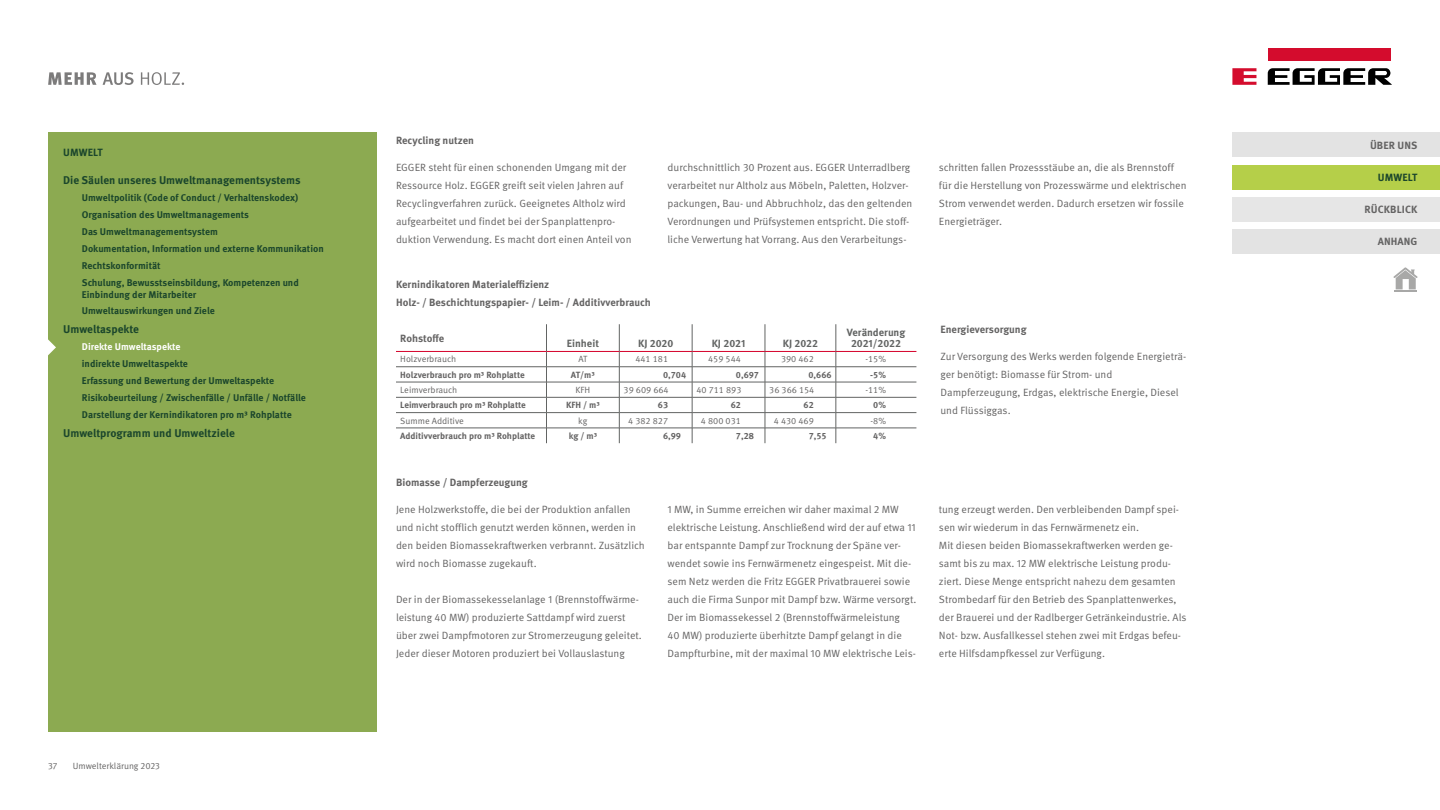
<style>
.page{position:relative;width:1440px;height:810px;background:#fff}
.page>*{position:absolute;margin:0;border:0;box-sizing:border-box;transform-origin:0 0}
.t1{font:700 11.25px "Meta Pro";color:#1b462c}
.t2{font:10.5px/18px "Meta Pro";color:#646363}
.t3{font:700 10.5px/18px "Meta Pro";color:#646363}
.t4{font:700 10.5px/10.8px "Meta Pro";color:#626463;text-align:center}
.t5{font:700 10.5px "Meta Pro";letter-spacing:.01em;color:#1b462c}
.t6{font:700 9.75px/17px "Meta Pro";color:#1b462c}
.t7{font:700 9.75px "Meta Pro";color:#fff}
.t8{font:9px "Meta Pro";color:#646363}
.t9{font:700 9px "Meta Pro";color:#646363}
</style>
<div class="page">
<svg style="left:48px;top:72px;width:49px;height:13px"></svg>
<svg style="left:103px;top:72px;width:31px;height:13px"></svg>
<svg style="left:141px;top:72px;width:43px;height:13px"></svg>
<div style="left:1268px;top:48px;width:122px;height:13px;background:#d40c2d"></div>
<svg style="left:1232px;top:68px;width:24px;height:17px"></svg>
<svg style="left:1268px;top:68px;width:124px;height:17px"></svg>
<div style="left:1232px;top:133px;width:208px;height:24px;background:#e3e3e3"></div>
<div style="left:1232px;top:165px;width:208px;height:24px;background:#b5cf49"></div>
<div style="left:1232px;top:197px;width:208px;height:24px;background:#e6e6e6"></div>
<div style="left:1232px;top:229px;width:208px;height:25px;background:#e3e3e3"></div>
<svg style="left:1393px;top:267px;width:25px;height:24px"></svg>
<div style="left:48px;top:133px;width:328px;height:599px;background:#8caa51"></div>
<svg style="left:48px;top:339px;width:8px;height:17px"></svg>
<hr style="left:396px;top:351px;width:151px;height:1px;background:#d5022a">
<hr style="left:547px;top:351px;width:72px;height:1px;background:#d5022a">
<hr style="left:619px;top:351px;width:73px;height:1px;background:#d5022a">
<hr style="left:692px;top:351px;width:73px;height:1px;background:#d5022a">
<hr style="left:765px;top:351px;width:71px;height:1px;background:#d5022a">
<hr style="left:836px;top:351px;width:80px;height:1px;background:#d5022a">
<hr style="left:396px;top:382px;width:151px;height:1px;background:#626463">
<hr style="left:547px;top:382px;width:72px;height:1px;background:#626463">
<hr style="left:619px;top:382px;width:73px;height:1px;background:#626463">
<hr style="left:692px;top:382px;width:73px;height:1px;background:#626463">
<hr style="left:765px;top:382px;width:71px;height:1px;background:#626463">
<hr style="left:836px;top:382px;width:80px;height:1px;background:#626463">
<hr style="left:396px;top:397px;width:151px;height:1px;background:#626463">
<hr style="left:547px;top:397px;width:72px;height:1px;background:#626463">
<hr style="left:619px;top:397px;width:73px;height:1px;background:#626463">
<hr style="left:692px;top:397px;width:73px;height:1px;background:#626463">
<hr style="left:765px;top:397px;width:71px;height:1px;background:#626463">
<hr style="left:836px;top:397px;width:80px;height:1px;background:#626463">
<hr style="left:396px;top:412px;width:151px;height:1px;background:#626463">
<hr style="left:547px;top:412px;width:72px;height:1px;background:#626463">
<hr style="left:619px;top:412px;width:73px;height:1px;background:#626463">
<hr style="left:692px;top:412px;width:73px;height:1px;background:#626463">
<hr style="left:765px;top:412px;width:71px;height:1px;background:#626463">
<hr style="left:836px;top:412px;width:80px;height:1px;background:#626463">
<hr style="left:396px;top:428px;width:151px;height:1px;background:#626463">
<hr style="left:547px;top:428px;width:72px;height:1px;background:#626463">
<hr style="left:619px;top:428px;width:73px;height:1px;background:#626463">
<hr style="left:692px;top:428px;width:73px;height:1px;background:#626463">
<hr style="left:765px;top:428px;width:71px;height:1px;background:#626463">
<hr style="left:836px;top:428px;width:80px;height:1px;background:#626463">
<hr style="left:396px;top:367px;width:151px;height:1px;background:#626463">
<hr style="left:547px;top:367px;width:72px;height:1px;background:#626463">
<svg style="left:546px;top:324px;width:1px;height:119px"></svg>
<hr style="left:619px;top:367px;width:73px;height:1px;background:#626463">
<svg style="left:619px;top:324px;width:1px;height:119px"></svg>
<hr style="left:692px;top:367px;width:73px;height:1px;background:#626463">
<svg style="left:692px;top:324px;width:1px;height:119px"></svg>
<hr style="left:765px;top:367px;width:71px;height:1px;background:#626463">
<svg style="left:765px;top:324px;width:1px;height:119px"></svg>
<hr style="left:836px;top:367px;width:80px;height:1px;background:#626463">
<svg style="left:836px;top:324px;width:1px;height:119px"></svg>
<p class="t5" style="left:63px;top:145px;width:41px">UMWELT</p>
<p class="t1" style="left:63px;top:173px;width:239px">Die Säulen unseres Umweltmanagementsystems</p>
<p class="t6" style="left:82px;top:190px;width:243px">Umweltpolitik (Code of Conduct / Verhaltenskodex)<br>Organisation des Umweltmanagements<br>Das Umweltmanagementsystem<br>Dokumentation, Information und externe Kommunikation Rechtskonformität<br>Schulung, Bewusstseinsbildung, Kompetenzen und</p>
<p class="t6" style="left:82px;top:286px;width:134px">Einbindung der Mitarbeiter<br>Umweltauswirkungen und Ziele</p>
<p class="t1" style="left:63px;top:322px;width:77px">Umweltaspekte</p>
<p class="t7" style="left:82px;top:341px;width:100px">Direkte Umweltaspekte</p>
<p class="t6" style="left:82px;top:356px;width:226px">indirekte Umweltaspekte<br>Erfassung und Bewertung der Umweltaspekte Risikobeurteilung / Zwischenfälle / Unfälle / Notfälle Darstellung der Kernindikatoren pro m³ Rohplatte</p>
<p class="t1" style="left:63px;top:426px;width:173px">Umweltprogramm und Umweltziele</p>
<p class="t8" style="left:48px;top:760px;width:11px">37</p>
<p class="t8" style="left:73px;top:760px;width:89px">Umwelterklärung 2023</p>
<p class="t3" style="left:396px;top:132px;width:79px">Recycling nutzen</p>
<p class="t2" style="left:396px;top:158px;width:237px">EGGER steht für einen schonenden Umgang mit der Ressource Holz. EGGER greift seit vielen Jahren auf Recyclingverfahren zurück. Geeignetes Altholz wird aufgearbeitet und findet bei der Spanplattenpro&shy;duktion Verwendung. Es macht dort einen Anteil von</p>
<p class="t2" style="left:667px;top:158px;width:246px">durchschnittlich 30 Prozent aus. EGGER Unterradlberg verarbeitet nur Altholz aus Möbeln, Paletten, Holzver&shy;packungen, Bau- und Abbruchholz, das den geltenden Verordnungen und Prüfsystemen entspricht. Die stoff&shy;liche Verwertung hat Vorrang. Aus den Verarbeitungs-</p>
<p class="t2" style="left:939px;top:158px;width:249px">schritten fallen Prozessstäube an, die als Brennstoff für die Herstellung von Prozesswärme und elektrischen Strom verwendet werden. Dadurch ersetzen wir fossile Energieträger.</p>
<p class="t3" style="left:396px;top:276px;width:256px">Kernindikatoren Materialeffizienz<br>Holz- / Beschichtungspapier- / Leim- / Additivverbrauch</p>
<p class="t3" style="left:400px;top:330px;width:46px">Rohstoffe</p>
<p class="t4" style="left:567px;top:338px;width:34px">Einheit</p>
<p class="t4" style="left:638px;top:338px;width:37px">KJ 2020</p>
<p class="t4" style="left:712px;top:338px;width:35px">KJ 2021</p>
<p class="t4" style="left:783px;top:338px;width:37px">KJ 2022</p>
<p class="t4" style="left:847px;top:328px;width:60px">Veränderung<br>2021/2022</p>
<p class="t8" style="left:400px;top:354px;width:57px">Holzverbrauch</p>
<p class="t8" style="left:578px;top:354px;width:10px">AT</p>
<p class="t8" style="left:635px;top:354px;width:34px">441 181</p>
<p class="t8" style="left:708px;top:354px;width:34px">459 544</p>
<p class="t8" style="left:781px;top:354px;width:34px">390 462</p>
<p class="t8" style="left:865px;top:354px;width:22px">-15%</p>
<p class="t9" style="left:400px;top:369px;width:126px">Holzverbrauch pro m³ Rohplatte</p>
<p class="t9" style="left:571px;top:369px;width:25px">AT/m³</p>
<p class="t9" style="left:663px;top:369px;width:25px">0,704</p>
<p class="t9" style="left:736px;top:369px;width:25px">0,697</p>
<p class="t9" style="left:808px;top:369px;width:25px">0,666</p>
<p class="t9" style="left:870px;top:369px;width:17px">-5%</p>
<p class="t8" style="left:400px;top:385px;width:59px">Leimverbrauch</p>
<p class="t8" style="left:576px;top:385px;width:16px">KFH</p>
<p class="t8" style="left:624px;top:385px;width:47px">39 609 664</p>
<p class="t8" style="left:696px;top:385px;width:47px">40 711 893</p>
<p class="t8" style="left:769px;top:385px;width:47px">36 366 154</p>
<p class="t8" style="left:865px;top:385px;width:22px">-11%</p>
<p class="t9" style="left:400px;top:400px;width:127px">Leimverbrauch pro m³ Rohplatte</p>
<p class="t9" style="left:566px;top:400px;width:35px">KFH / m³</p>
<p class="t9" style="left:658px;top:400px;width:12px">63</p>
<p class="t9" style="left:731px;top:400px;width:12px">62</p>
<p class="t9" style="left:804px;top:400px;width:12px">62</p>
<p class="t9" style="left:873px;top:400px;width:14px">0%</p>
<p class="t8" style="left:400px;top:415px;width:65px">Summe Additive</p>
<p class="t8" style="left:578px;top:415px;width:11px">kg</p>
<p class="t8" style="left:628px;top:415px;width:42px">4 382 827</p>
<p class="t8" style="left:701px;top:415px;width:42px">4 800 031</p>
<p class="t8" style="left:774px;top:415px;width:42px">4 430 469</p>
<p class="t8" style="left:871px;top:415px;width:17px">-8%</p>
<p class="t9" style="left:400px;top:430px;width:136px">Additivverbrauch pro m³ Rohplatte</p>
<p class="t9" style="left:569px;top:430px;width:30px">kg / m³</p>
<p class="t9" style="left:663px;top:430px;width:20px">6,99</p>
<p class="t9" style="left:736px;top:430px;width:20px">7,28</p>
<p class="t9" style="left:809px;top:430px;width:20px">7,55</p>
<p class="t9" style="left:873px;top:430px;width:14px">4%</p>
<p class="t3" style="left:396px;top:474px;width:133px">Biomasse / Dampferzeugung</p>
<p class="t3" style="left:940px;top:321px;width:88px">Energieversorgung</p>
<p class="t2" style="left:940px;top:347px;width:247px">Zur Versorgung des Werks werden folgende Energieträ&shy;ger benötigt: Biomasse für Strom- und Dampferzeugung, Erdgas, elektrische Energie, Diesel und Flüssiggas.</p>
<p class="t2" style="left:396px;top:500px;width:250px">Jene Holzwerkstoffe, die bei der Produktion anfallen und nicht stofflich genutzt werden können, werden in den beiden Biomassekraftwerken verbrannt. Zusätzlich wird noch Biomasse zugekauft.</p>
<p class="t2" style="left:396px;top:590px;width:247px">Der in der Biomassekesselanlage 1 (Brennstoffwärme&shy;leistung 40 MW) produzierte Sattdampf wird zuerst über zwei Dampfmotoren zur Stromerzeugung geleitet.<br>Jeder dieser Motoren produziert bei Vollauslastung</p>
<p class="t2" style="left:667px;top:500px;width:250px">1 MW, in Summe erreichen wir daher maximal 2 MW elektrische Leistung. Anschließend wird der auf etwa 11 bar entspannte Dampf zur Trocknung der Späne ver&shy;wendet sowie ins Fernwärmenetz eingespeist. Mit die&shy;sem Netz werden die Fritz EGGER Privatbrauerei sowie auch die Firma Sunpor mit Dampf bzw. Wärme versorgt.<br>Der im Biomassekessel 2 (Brennstoffwärmeleistung<br>40 MW) produzierte überhitzte Dampf gelangt in die Dampfturbine, mit der maximal 10 MW elektrische Leis-</p>
<p class="t2" style="left:939px;top:500px;width:249px">tung erzeugt werden. Den verbleibenden Dampf spei&shy;sen wir wiederum in das Fernwärmenetz ein.<br>Mit diesen beiden Biomassekraftwerken werden ge&shy;samt bis zu max. 12 MW elektrische Leistung produ&shy;ziert. Diese Menge entspricht nahezu dem gesamten Strombedarf für den Betrieb des Spanplattenwerkes, der Brauerei und der Radlberger Getränkeindustrie. Als Not- bzw. Ausfallkessel stehen zwei mit Erdgas befeu&shy;erte Hilfsdampfkessel zur Verfügung.</p>
<p class="t3" style="left:1370px;top:137px;width:49px">ÜBER UNS</p>
<p class="t5" style="left:1378px;top:171px;width:41px">UMWELT</p>
<p class="t3" style="left:1364px;top:201px;width:54px">RÜCKBLICK</p>
<p class="t3" style="left:1378px;top:233px;width:41px">ANHANG</p>
</div>
